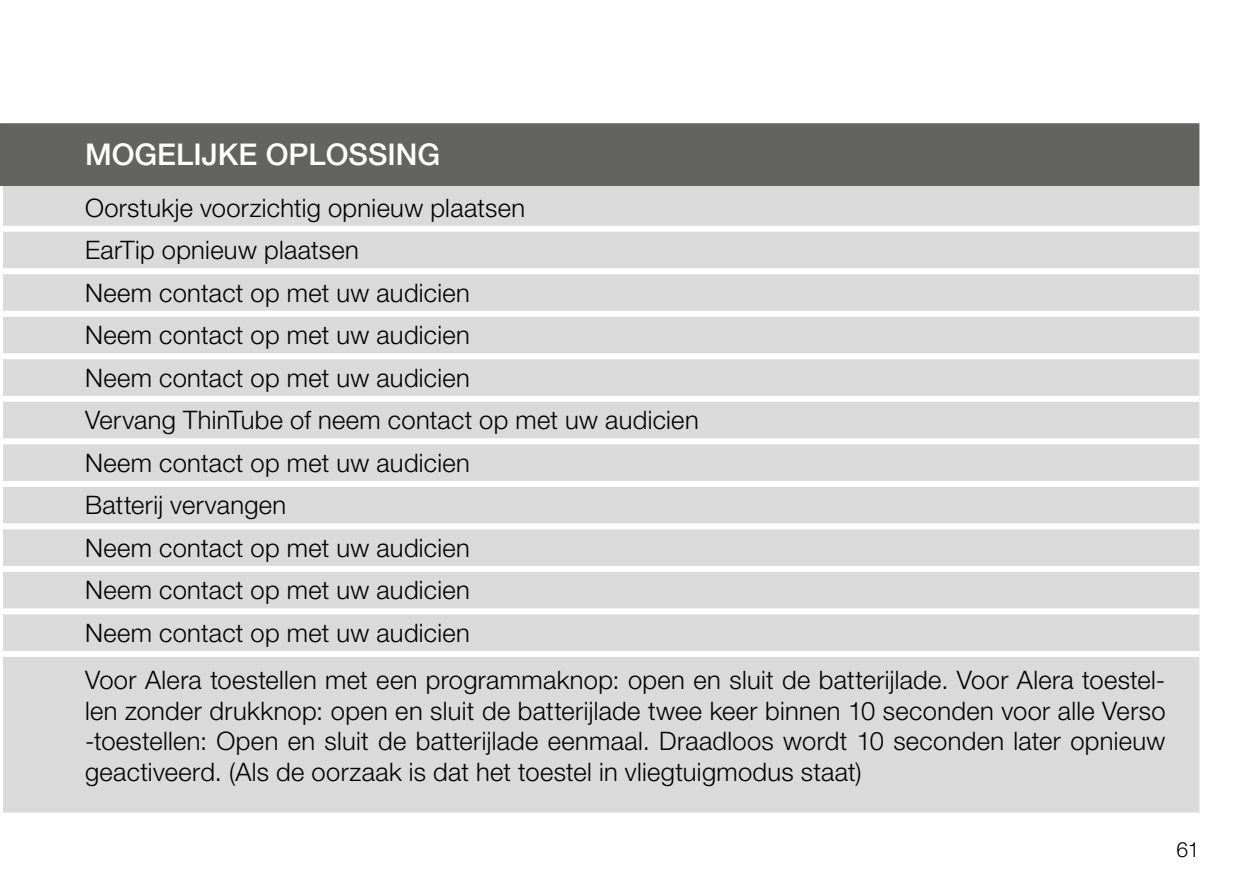
<style>
.page{position:relative;width:1259px;height:893px;background:#fff}
.page>*{position:absolute;margin:0;border:0;box-sizing:border-box;transform-origin:0 0}
.t1{font:500 30px "Helvetica Neue LT Pro";color:#fff}
.t2{font:300 25.5px/42.6px "Helvetica Neue LT Pro";letter-spacing:.015em;color:#000}
.t3{font:300 21px "Helvetica Neue LT Pro";color:#000}
</style>
<div class="page">
<div style="left:0;top:123px;width:1199px;height:63px;background:#636362"></div>
<div style="left:3px;top:186px;width:1196px;height:626px;background:#dadada"></div>
<div style="left:3px;top:359px;width:1196px;height:122px;background:#dadada"></div>
<div style="left:0;top:226px;width:1199px;height:6px;background:#fff"></div>
<div style="left:0;top:268px;width:1199px;height:6px;background:#fff"></div>
<div style="left:0;top:311px;width:1199px;height:6px;background:#fff"></div>
<div style="left:0;top:353px;width:1199px;height:6px;background:#fff"></div>
<div style="left:0;top:396px;width:1199px;height:6px;background:#fff"></div>
<div style="left:0;top:438px;width:1199px;height:6px;background:#fff"></div>
<div style="left:0;top:481px;width:1199px;height:6px;background:#fff"></div>
<div style="left:0;top:523px;width:1199px;height:6px;background:#fff"></div>
<div style="left:0;top:566px;width:1199px;height:6px;background:#fff"></div>
<div style="left:0;top:608px;width:1199px;height:6px;background:#fff"></div>
<div style="left:0;top:651px;width:1199px;height:6px;background:#fff"></div>
<p class="t1" style="left:85px;top:137px;width:357px">MOGELIJKE OPLOSSING</p>
<p class="t2" style="left:85px;top:186px;width:615px">Oorstukje voorzichtig opnieuw plaatsen<br>EarTip opnieuw plaatsen<br>Neem contact op met uw audicien<br>Neem contact op met uw audicien<br>Neem contact op met uw audicien<br>Vervang ThinTube of neem contact op met uw audicien<br>Neem contact op met uw audicien<br>Batterij vervangen<br>Neem contact op met uw audicien<br>Neem contact op met uw audicien<br>Neem contact op met uw audicien</p>
<p class="t2" style="left:85px;top:664px;width:1082px;line-height:30.6px;text-align:justify">Voor Alera toestellen met een programmaknop: open en sluit de batterijlade. Voor Alera toestel&shy;len zonder drukknop: open en sluit de batterijlade twee keer binnen 10 seconden voor alle Verso -toestellen: Open en sluit de batterijlade eenmaal. Draadloos wordt 10 seconden later opnieuw geactiveerd. (Als de oorzaak is dat het toestel in vliegtuigmodus staat)</p>
<p class="t3" style="left:1176px;top:837px;width:24px">61</p>
</div>
